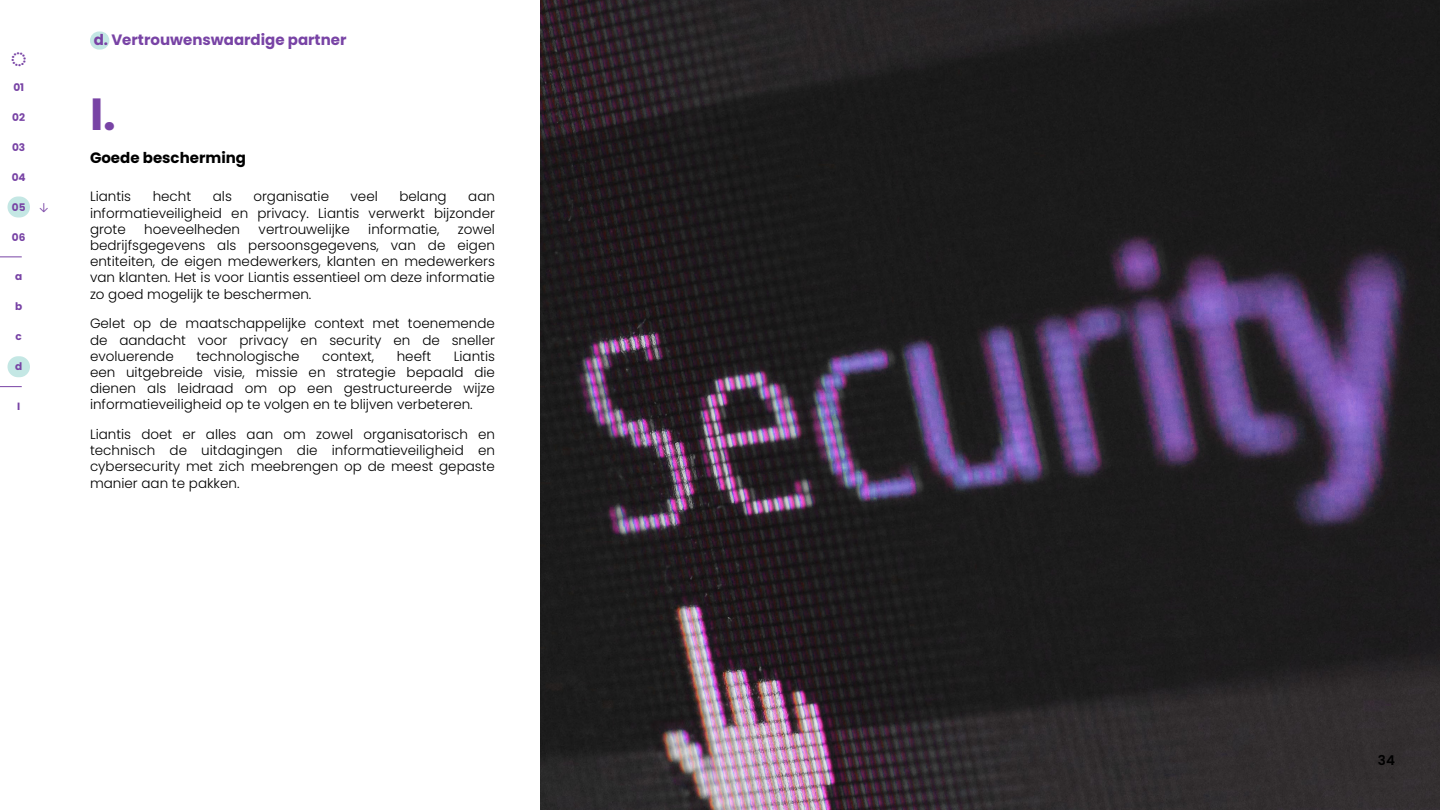
<style>
.page{position:relative;width:1440px;height:810px;background:#fff}
.page>*{position:absolute;margin:0;border:0;box-sizing:border-box;transform-origin:0 0}
.t1{font:700 45px "Poppins";color:#7843a5}
.t2{font:900 25.5px "Poppins";color:#7843a5}
.t3{font:700 15px "Poppins";color:#7843a5}
.t4{font:700 15px "Poppins";color:#000}
.t5{font:300 13.5px/16.2px "Poppins";color:#000;text-align:justify}
.t6{font:600 13.5px "Poppins";color:#000}
.t7{font:11.25px "Calibri";color:#7843a5}
.t8{font:700 10.5px "Poppins";color:#7843a5}
</style>
<div class="page">
<div style="left:90px;top:32px;width:19px;height:18px;background:#c4e7e4;border-radius:9px"></div>
<img style="left:540px;top:0;width:900px;height:810px">
<div style="left:8px;top:356px;width:22px;height:21px;background:#c4e7e4;border-radius:10px"></div>
<svg style="left:0;top:386px;width:22px;height:1px"></svg>
<div style="left:8px;top:196px;width:22px;height:22px;background:#c4e7e4;border-radius:10px"></div>
<svg style="left:0;top:256px;width:22px;height:1px"></svg>
<h2 class="t2" style="left:10px;top:42px;width:18px">◌</h2>
<p class="t8" style="left:13px;top:81px;width:12px">01</p>
<p class="t8" style="left:12px;top:111px;width:14px">02</p>
<p class="t8" style="left:12px;top:141px;width:15px">03</p>
<p class="t8" style="left:12px;top:171px;width:15px">04</p>
<p class="t8" style="left:12px;top:201px;width:15px">05</p>
<p class="t8" style="left:12px;top:231px;width:15px">06</p>
<p class="t8" style="left:15px;top:271px;width:9px">a</p>
<p class="t8" style="left:15px;top:301px;width:9px">b</p>
<p class="t8" style="left:16px;top:331px;width:8px">c</p>
<p class="t8" style="left:15px;top:361px;width:9px">d</p>
<p class="t8" style="left:17px;top:400px;width:5px">I</p>
<p class="t7" style="left:39px;top:199px;width:12px">↓</p>
<p class="t3" style="left:94px;top:31px;width:254px">d. Vertrouwenswaardige partner</p>
<h1 class="t1" style="left:90px;top:88px;width:27px">I.</h1>
<p class="t4" style="left:90px;top:149px;width:158px">Goede bescherming</p>
<p class="t5" style="left:90px;top:189px;width:43px">Liantis</p>
<p class="t5" style="left:153px;top:189px;width:40px">hecht</p>
<p class="t5" style="left:213px;top:189px;width:21px">als</p>
<p class="t5" style="left:253px;top:189px;width:77px">organisatie</p>
<p class="t5" style="left:351px;top:189px;width:29px">veel</p>
<p class="t5" style="left:399px;top:189px;width:49px">belang</p>
<p class="t5" style="left:90px;top:189px;width:407px;text-indent:378px">aan informatieveiligheid en privacy. Liantis verwerkt bijzonder grote</p>
<p class="t5" style="left:144px;top:221px;width:97px">hoeveelheden</p>
<p class="t5" style="left:259px;top:221px;width:93px">vertrouwelijke</p>
<p class="t5" style="left:368px;top:221px;width:73px">informatie,</p>
<p class="t5" style="left:90px;top:221px;width:407px;text-indent:368px">zowel bedrijfsgegevens als persoonsgegevens, van de eigen entiteiten, de eigen medewerkers, klanten en medewerkers van klanten. Het is voor Liantis essentieel om deze informatie zo goed mogelijk te beschermen.</p>
<p class="t5" style="left:90px;top:316px;width:407px">Gelet op de maatschappelijke context met toenemende de aandacht voor privacy en security en de sneller evoluerende</p>
<p class="t5" style="left:196px;top:348px;width:105px">technologische</p>
<p class="t5" style="left:322px;top:348px;width:54px">context,</p>
<p class="t5" style="left:397px;top:348px;width:36px">heeft</p>
<p class="t5" style="left:90px;top:348px;width:407px;text-indent:364px">Liantis een uitgebreide visie, missie en strategie bepaald die dienen als leidraad om op een gestructureerde wijze informatieveiligheid op te volgen en te blijven verbeteren.</p>
<p class="t5" style="left:90px;top:426px;width:407px">Liantis doet er alles aan om zowel organisatorisch en technisch de uitdagingen die informatieveiligheid en cybersecurity met zich meebrengen op de meest gepaste manier aan te pakken.</p>
<p class="t6" style="left:1378px;top:752px;width:19px">34</p>
</div>
